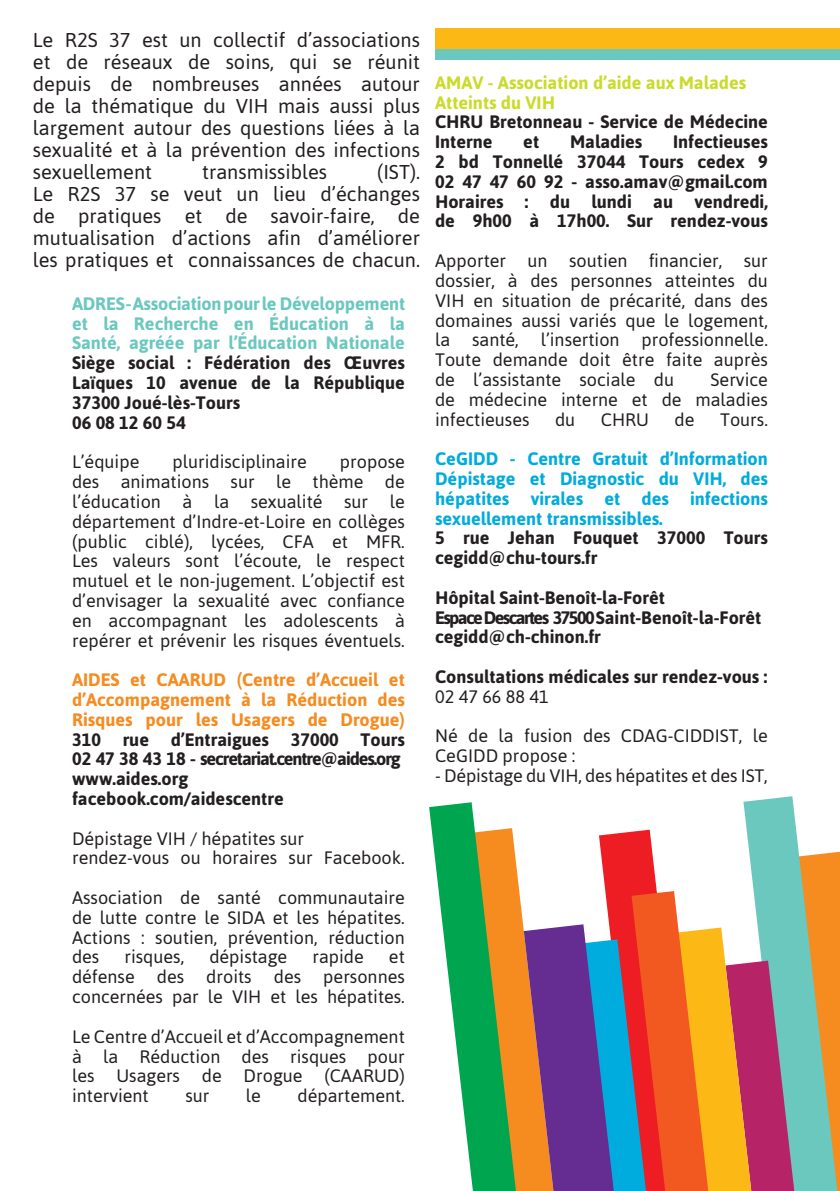
<style>
.page{position:relative;width:840px;height:1191px;background:#fff}
.page>*{position:absolute;margin:0;border:0;box-sizing:border-box;transform-origin:0 0}
.t1{font:20px/22px "Asap";color:#231f20;text-align:justify}
.t2{font:18px/19.8px "Asap";color:#231f20;text-align:justify}
.t3{font:700 18px/19.8px "Asap";color:#231f20}
.t4{font:700 18px/19.8px "Asap";color:#00acdd;text-align:justify}
.t5{font:700 18px/19.8px "Asap";color:#6bc8be;text-align:justify}
.t6{font:700 18px/19.8px "Asap";color:#f68b1f;text-align:justify}
.t7{font:700 18px/19.8px "Asap";color:#cadb2a}
</style>
<div class="page">
<div style="left:435px;top:39px;width:404px;height:21px;background:#6bc8be"></div>
<div style="left:435px;top:28px;width:404px;height:21px;background:#fcb814"></div>
<svg style="left:429px;top:796px;width:410px;height:395px"></svg>
<p class="t1" style="left:33px;top:29px;width:388px">Le R2S 37 est un collectif d’associations et de réseaux de soins, qui se réunit depuis de nombreuses années autour de la thématique du VIH mais aussi plus largement autour des questions liées à la sexualité et à la prévention des infections sexuellement</p>
<p class="t1" style="left:33px;top:161px;width:388px;text-indent:344px">(IST).<br>Le R2S 37 se veut un lieu d’échanges de pratiques et de savoir-faire, de mutualisation d’actions afin d’améliorer les pratiques et connaissances de chacun.</p>
<p class="t1" style="left:202px;top:161px;width:126px">transmissibles</p>
<p class="t5" style="left:72px;top:293px;width:334px">ADRES - Association pour le Développement et la Recherche en Éducation à la Santé, agréée par l’Éducation Nationale</p>
<p class="t3" style="left:72px;top:353px;width:334px">Siège social : Fédération des Œuvres<br>Laïques 10 avenue de la République<br>37300 Joué-lès-Tours<br>06 08 12 60 54</p>
<p class="t2" style="left:72px;top:452px;width:69px">L’équipe</p>
<p class="t2" style="left:172px;top:452px;width:136px">pluridisciplinaire</p>
<p class="t2" style="left:72px;top:452px;width:334px;text-indent:268px">propose des animations sur le thème de l’éducation à la sexualité sur le département d’Indre-et-Loire en collèges (public ciblé), lycées, CFA et MFR.<br>Les valeurs sont l’écoute, le respect mutuel et le non-jugement. L’objectif est d’envisager la sexualité avec confiance en accompagnant les adolescents à repérer et prévenir les risques éventuels.</p>
<p class="t6" style="left:72px;top:670px;width:334px">AIDES et CAARUD (Centre d’Accueil et d’Accompagnement à la Réduction des Risques pour les Usagers de Drogue)</p>
<p class="t3" style="left:72px;top:729px;width:334px">310 rue d’Entraigues 37000 Tours<br>02 47 38 43 18 - secretariat.centre@aides.org www.aides.org<br>facebook.com/aidescentre</p>
<p class="t2" style="left:72px;top:828px;width:334px">Dépistage VIH / hépatites sur rendez-vous ou horaires sur Facebook.</p>
<p class="t2" style="left:72px;top:887px;width:334px">Association de santé communautaire de lutte contre le SIDA et les hépatites.<br>Actions : soutien, prévention, réduction des</p>
<p class="t2" style="left:124px;top:947px;width:61px">risques,</p>
<p class="t2" style="left:209px;top:947px;width:79px">dépistage</p>
<p class="t2" style="left:312px;top:947px;width:53px">rapide</p>
<p class="t2" style="left:72px;top:947px;width:334px;text-indent:317px">et défense des droits des personnes concernées par le VIH et les hépatites.</p>
<p class="t2" style="left:72px;top:1026px;width:334px">Le Centre d’Accueil et d’Accompagnement à la Réduction des risques pour les Usagers de Drogue (CAARUD) intervient</p>
<p class="t2" style="left:185px;top:1085px;width:26px">sur</p>
<p class="t2" style="left:246px;top:1085px;width:17px">le</p>
<p class="t2" style="left:297px;top:1085px;width:109px">département.</p>
<p class="t7" style="left:435px;top:72px;width:312px">AMAV - Association d’aide aux Malades<br>Atteints du VIH</p>
<p class="t3" style="left:435px;top:112px;width:334px">CHRU Bretonneau - Service de Médecine<br>Interne</p>
<p class="t3" style="left:435px;top:132px;width:334px;text-align:justify;text-indent:238px">Infectieuses 2 bd Tonnellé 37044 Tours cedex 9<br>02 47 47 60 92 - asso.amav@gmail.com Horaires : du lundi au vendredi, de 9h00 à 17h00. Sur rendez-vous</p>
<p class="t2" style="left:435px;top:251px;width:334px">Apporter un soutien financier, sur dossier, à des personnes atteintes du VIH en situation de précarité, dans des domaines aussi variés que le logement, la santé, l’insertion professionnelle.<br>Toute demande doit être faite auprès de l’assistante sociale du</p>
<p class="t3" style="left:523px;top:132px;width:17px">et</p>
<p class="t3" style="left:569px;top:132px;width:74px">Maladies</p>
<p class="t2" style="left:435px;top:369px;width:334px;text-indent:275px">Service de médecine interne et de maladies infectieuses</p>
<p class="t2" style="left:554px;top:409px;width:22px">du</p>
<p class="t2" style="left:600px;top:409px;width:50px">CHRU</p>
<p class="t2" style="left:674px;top:409px;width:21px">de</p>
<p class="t2" style="left:719px;top:409px;width:49px">Tours.</p>
<p class="t4" style="left:435px;top:449px;width:334px">CeGIDD - Centre Gratuit d’Information Dépistage et Diagnostic du VIH, des hépatites virales et des infections sexuellement transmissibles.</p>
<p class="t3" style="left:435px;top:528px;width:334px">5 rue Jehan Fouquet 37000 Tours cegidd@chu-tours.fr</p>
<p class="t3" style="left:435px;top:587px;width:327px">Hôpital Saint-Benoît-la-Forêt<br>Espace Descartes 37500 Saint-Benoît-la-Forêt cegidd@ch-chinon.fr</p>
<p class="t3" style="left:435px;top:666px;width:333px">Consultations médicales sur rendez-vous :</p>
<p class="t2" style="left:435px;top:686px;width:115px">02 47 66 88 41</p>
<p class="t2" style="left:435px;top:726px;width:334px">Né de la fusion des CDAG-CIDDIST, le<br>CeGIDD propose :</p>
<p class="t2" style="left:435px;top:765px;width:334px">- Dépistage du VIH, des hépatites et des IST,</p>
</div>
